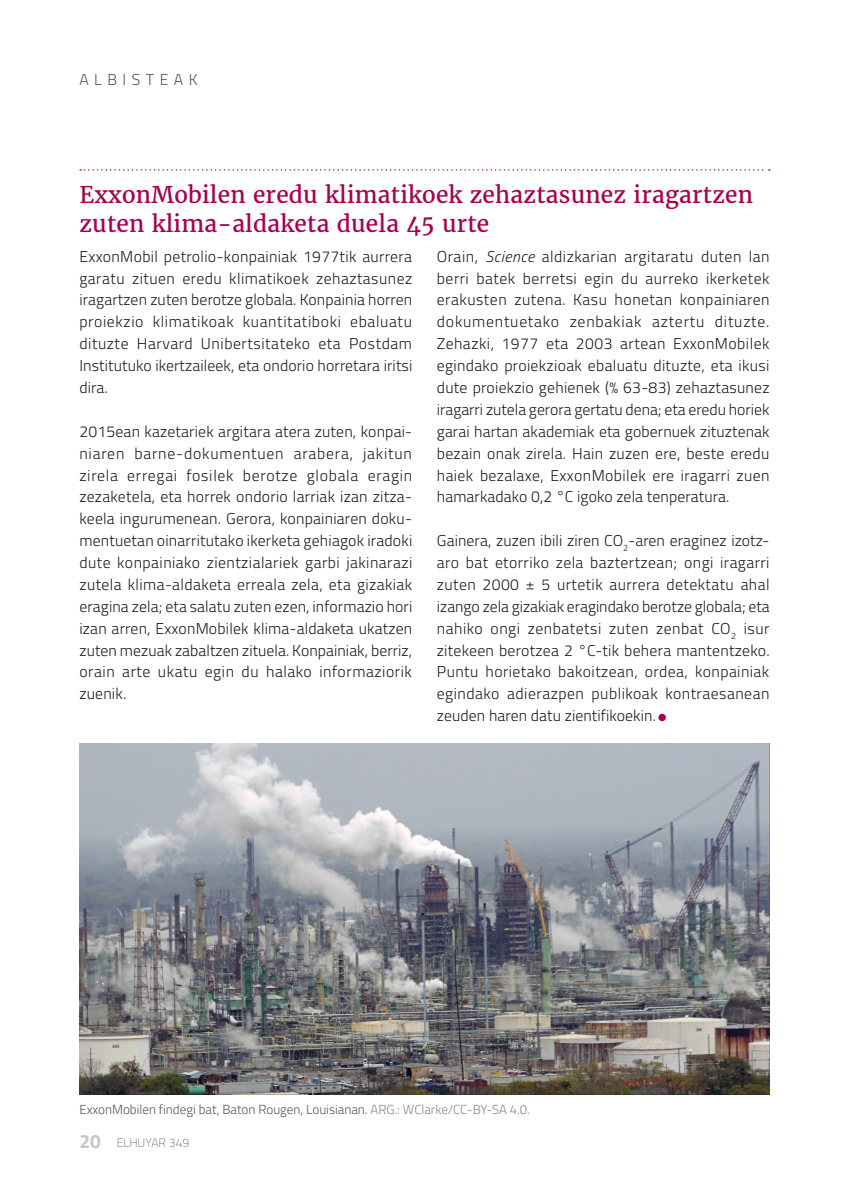
<style>
.page{position:relative;width:844px;height:1191px;background:#fff}
.page>*{position:absolute;margin:0;border:0;box-sizing:border-box;transform-origin:0 0}
.t1{font:22.75px/28.9px "Merriweather";letter-spacing:.01em;color:#a8004d}
.t2{font:300 15.75px/21.9px "Titillium";letter-spacing:.01em;color:#1d1d1b;text-align:justify}
.t3{font:300 15.75px "Titillium";letter-spacing:.35em;color:#575756}
.t4{font:300 13.12px "Titillium";color:#575756}
.t5{font:100 12.25px "Titillium";color:#575756}
.s1{font-style:italic}
.s2{color:#878787}
.s3{font-weight:700;font-size:19.25px;color:#c7c7c6}
</style>
<div class="page">
<div style="left:658px;top:714px;width:7px;height:7px;background:#a8004d;border-radius:50%"></div>
<img style="left:79px;top:743px;width:690px;height:351px">
<svg style="left:80px;top:169px;width:689px;height:2px"></svg>
<p class="t3" style="left:79px;top:68px;width:120px">ALBISTEAK</p>
<h1 class="t1" style="left:79px;top:180px;width:675px">ExxonMobilen eredu klimatikoek zehaztasunez iragartzen zuten klima-aldaketa duela 45 urte</h1>
<p class="t2" style="left:79px;top:244px;width:334px">ExxonMobil petrolio-konpainiak 1977tik aurrera garatu zituen eredu klimatikoek zehaztasunez iragartzen zuten berotze globala. Konpainia horren proiekzio klimatikoak kuantitatiboki ebaluatu dituzte Harvard Unibertsitateko eta Postdam Institutuko ikertzaileek, eta ondorio horretara iritsi dira.</p>
<p class="t2" style="left:79px;top:419px;width:334px;text-align:left">2015ean kazetariek argitara atera zuten, konpai&shy;niaren barne-dokumentuen arabera, jakitun zirela erregai fosilek berotze globala eragin zezaketela, eta horrek ondorio larriak izan zitza&shy;keela ingurumenean. Gerora, konpainiaren doku&shy;mentuetan oinarritutako ikerketa gehiagok iradoki dute konpainiako zientzialariek garbi jakinarazi zutela klima-aldaketa erreala zela, eta gizakiak eragina zela; eta salatu zuten ezen, informazio hori izan arren, ExxonMobilek klima-aldaketa ukatzen zuten mezuak zabaltzen zituela. Konpainiak, berriz, orain arte ukatu egin du halako informaziorik zuenik.</p>
<p class="t2" style="left:437px;top:244px;width:334px">Orain, <span class="s1">Science</span> aldizkarian argitaratu duten lan berri batek berretsi egin du aurreko ikerketek erakusten zutena. Kasu honetan konpainiaren dokumentuetako zenbakiak aztertu dituzte.<br>Zehazki, 1977 eta 2003 artean ExxonMobilek egindako proiekzioak ebaluatu dituzte, eta ikusi dute proiekzio gehienek (% 63-83) zehaztasunez iragarri zutela gerora gertatu dena; eta eredu horiek garai hartan akademiak eta gobernuek zituztenak bezain onak zirela. Hain zuzen ere, beste eredu haiek bezalaxe, ExxonMobilek ere iragarri zuen hamarkadako 0,2 °C igoko zela tenperatura.</p>
<p class="t2" style="left:437px;top:529px;width:334px">Gainera, zuzen ibili ziren CO<sub>2</sub>-aren eraginez izotz&shy;aro bat etorriko zela baztertzean; ongi iragarri zuten 2000 ± 5 urtetik aurrera detektatu ahal izango zela gizakiak eragindako berotze globala; eta nahiko ongi zenbatetsi zuten zenbat CO<sub>2</sub> isur zitekeen berotzea 2 °C-tik behera mantentzeko.<br>Puntu horietako bakoitzean, ordea, konpainiak egindako adierazpen publikoak kontraesanean zeuden haren datu zientifikoekin.</p>
<p class="t4" style="left:79px;top:1099px;width:452px">ExxonMobilen findegi bat, Baton Rougen, Louisianan. <span class="s2">ARG.: WClarke/CC-BY-SA 4.0.</span></p>
<p class="t5" style="left:79px;top:1133px;width:111px"><span class="s3">20</span> ELHUYAR 349</p>
</div>
